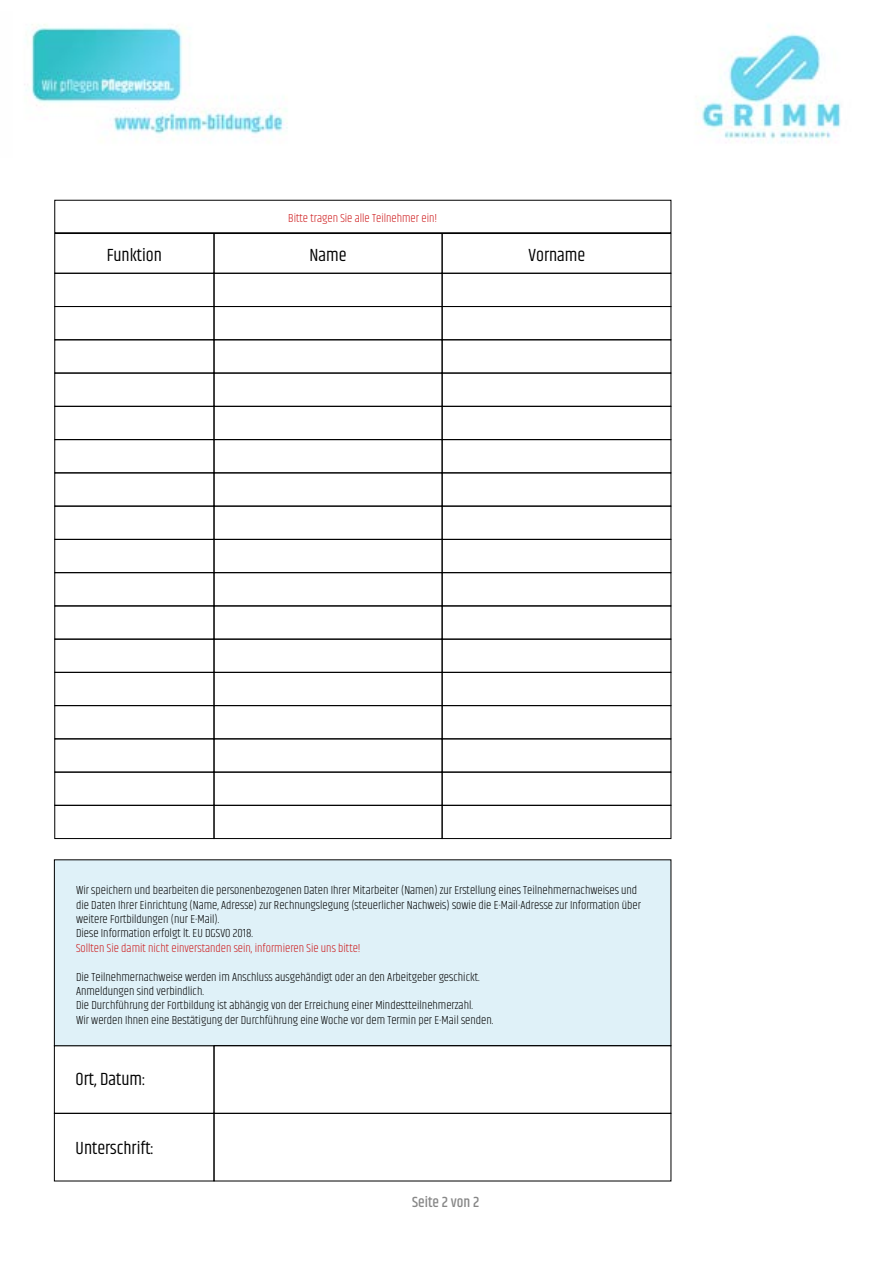
<style>
.page{position:relative;width:893px;height:1263px;background:#fff}
.page>*{position:absolute;margin:0;border:0;box-sizing:border-box;transform-origin:0 0}
.t1{font:18px "Khand";color:#000}
.t2{font:500 15px "Khand";color:#878787}
.t3{font:300 12px/14.4px "Khand";color:#000}
.t4{font:300 12px "Khand";color:#cd1719}
</style>
<div class="page">
<div style="left:54px;top:233px;width:160px;height:41px;border:1px solid #000"></div>
<div style="left:214px;top:233px;width:228px;height:41px;border:1px solid #000"></div>
<div style="left:442px;top:233px;width:229px;height:41px;border:1px solid #000"></div>
<div style="left:54px;top:1113px;width:160px;height:68px;border:1px solid #000"></div>
<div style="left:54px;top:860px;width:617px;height:186px;background:#dff1f8"></div>
<svg style="left:54px;top:272px;width:618px;height:567px"></svg>
<div style="left:214px;top:1045px;width:457px;height:69px;border:1px solid #000"></div>
<div style="left:214px;top:1113px;width:457px;height:68px;border:1px solid #000"></div>
<img style="left:24px;top:24px;width:817px;height:119px">
<p class="t4" style="left:288px;top:211px;width:150px">Bitte tragen Sie alle Teilnehmer ein!</p>
<h1 class="t1" style="left:107px;top:244px;width:57px">Funktion</h1>
<h1 class="t1" style="left:310px;top:244px;width:39px">Name</h1>
<h1 class="t1" style="left:528px;top:244px;width:58px">Vorname</h1>
<p class="t3" style="left:76px;top:884px;width:566px">Wir speichern und bearbeiten die personenbezogenen Daten Ihrer Mitarbeiter (Namen) zur Erstellung eines Teilnehmernachweises und die Daten Ihrer Einrichtung (Name, Adresse) zur Rechnungslegung (steuerlicher Nachweis) sowie die E-Mail-Adresse zur Information über weitere Fortbildungen (nur E-Mail).<br>Diese Information erfolgt lt. EU DGSVO 2018.</p>
<p class="t4" style="left:76px;top:941px;width:286px">Sollten Sie damit nicht einverstanden sein, informieren Sie uns bitte!</p>
<p class="t3" style="left:76px;top:970px;width:419px">Die Teilnehmernachweise werden im Anschluss ausgehändigt oder an den Arbeitgeber geschickt.<br>Anmeldungen sind verbindlich.<br>Die Durchführung der Fortbildung ist abhängig von der Erreichung einer Mindestteilnehmerzahl.<br>Wir werden Ihnen eine Bestätigung der Durchführung eine Woche vor dem Termin per E-Mail senden.</p>
<h1 class="t1" style="left:76px;top:1068px;width:72px">Ort, Datum:</h1>
<h1 class="t1" style="left:76px;top:1137px;width:80px">Unterschrift:</h1>
<p class="t2" style="left:412px;top:1193px;width:69px">Seite 2 von 2</p>
</div>
